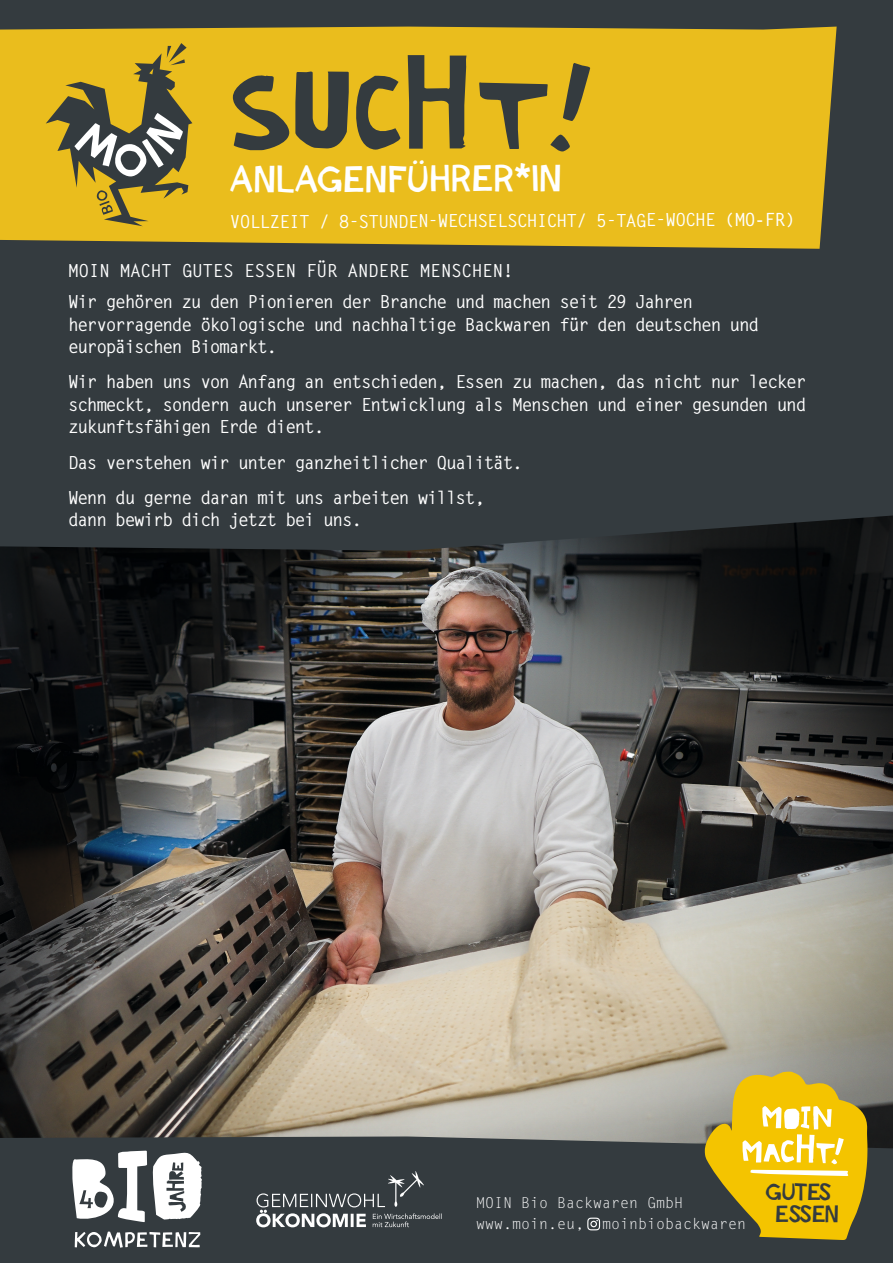
<style>
.page{position:relative;width:893px;height:1263px;background:#fff}
.page>*{position:absolute;margin:0;border:0;box-sizing:border-box;transform-origin:0 0}
.t1{font:108px "Ciseaux Matisse Cut Out";color:#343b3f}
.t2{font:65.7px "Ciseaux Matisse Cut Out";color:#fff}
.t3{font:36px "Skizzors";letter-spacing:.015em;color:#fff}
.t4{font:22.95px/22.5px "Skizzors";letter-spacing:-.015em;color:#343b3f;text-align:center}
.t5{font:700 18px/22.5px "Letter Gothic Std";letter-spacing:-.075em;color:#fff}
.t6{font:700 18px "Letter Gothic Std";letter-spacing:-.055em;color:#fff}
.t7{font:15px/21px "Letter Gothic Std";color:#fff}
.s1{font-family:"Letter Gothic MT Std"}
</style>
<div class="page">
<img style="left:0;top:551px;width:893px;height:585px">
<div style="left:0;top:1136px;width:893px;height:127px;background:#343b3f"></div>
<div style="left:0;top:0;width:893px;height:551px;background:#343b3f"></div>
<div style="left:0;top:27px;width:837px;height:222px;background:#eabd1d"></div>
<svg style="left:46px;top:43px;width:146px;height:183px;background:#ae9638"></svg>
<svg style="left:256px;top:1171px;width:186px;height:56px;background:#50565a"></svg>
<svg style="left:75px;top:1231px;width:125px;height:17px"></svg>
<svg style="left:71px;top:1149px;width:131px;height:73px"></svg>
<svg style="left:705px;top:1071px;width:162px;height:169px;background:#d1b22f"></svg>
<svg style="left:587px;top:1217px;width:13px;height:13px"></svg>
<h1 class="t1" style="left:230px;top:55px;width:366px">SUCHT!</h1>
<h2 class="t2" style="left:349px;top:121px;width:155px">news</h2>
<h3 class="t3" style="left:230px;top:157px;width:334px">ANLAGENFÜHRER*IN</h3>
<p class="t6" style="left:230px;top:210px;width:567px">VOLLZEIT / 8-STUNDEN-WECHSELSCHICHT/ 5-TAGE-WOCHE <span class="s1">(MO-FR)</span></p>
<p class="t5" style="left:68px;top:255px;width:627px;line-height:31px">MOIN MACHT GUTES ESSEN FÜR ANDERE MENSCHEN!<br>Wir gehören zu den Pionieren der Branche und machen seit 29 Jahren</p>
<p class="t5" style="left:68px;top:313px;width:693px">hervorragende ökologische und nachhaltige Backwaren für den deutschen und europäischen Biomarkt.</p>
<p class="t5" style="left:68px;top:371px;width:740px;text-align:justify">Wir haben uns von Anfang an entschieden, Essen zu machen, das nicht nur lecker schmeckt, sondern auch unserer Entwicklung als Menschen und einer gesunden und zukunftsfähigen Erde dient.</p>
<p class="t5" style="left:68px;top:445px;width:456px;line-height:35.2px">Das verstehen wir unter ganzheitlicher Qualität.<br>Wenn du gerne daran mit uns arbeiten willst,</p>
<p class="t5" style="left:68px;top:509px;width:296px">dann bewirb dich jetzt bei uns.</p>
<p class="t7" style="left:476px;top:1193px;width:272px">MOIN Bio Backwaren GmbH www.moin.eu, moinbiobackwaren</p>
<p class="t4" style="left:765px;top:1181px;width:75px">GUTES<br>ESSEN</p>
</div>
